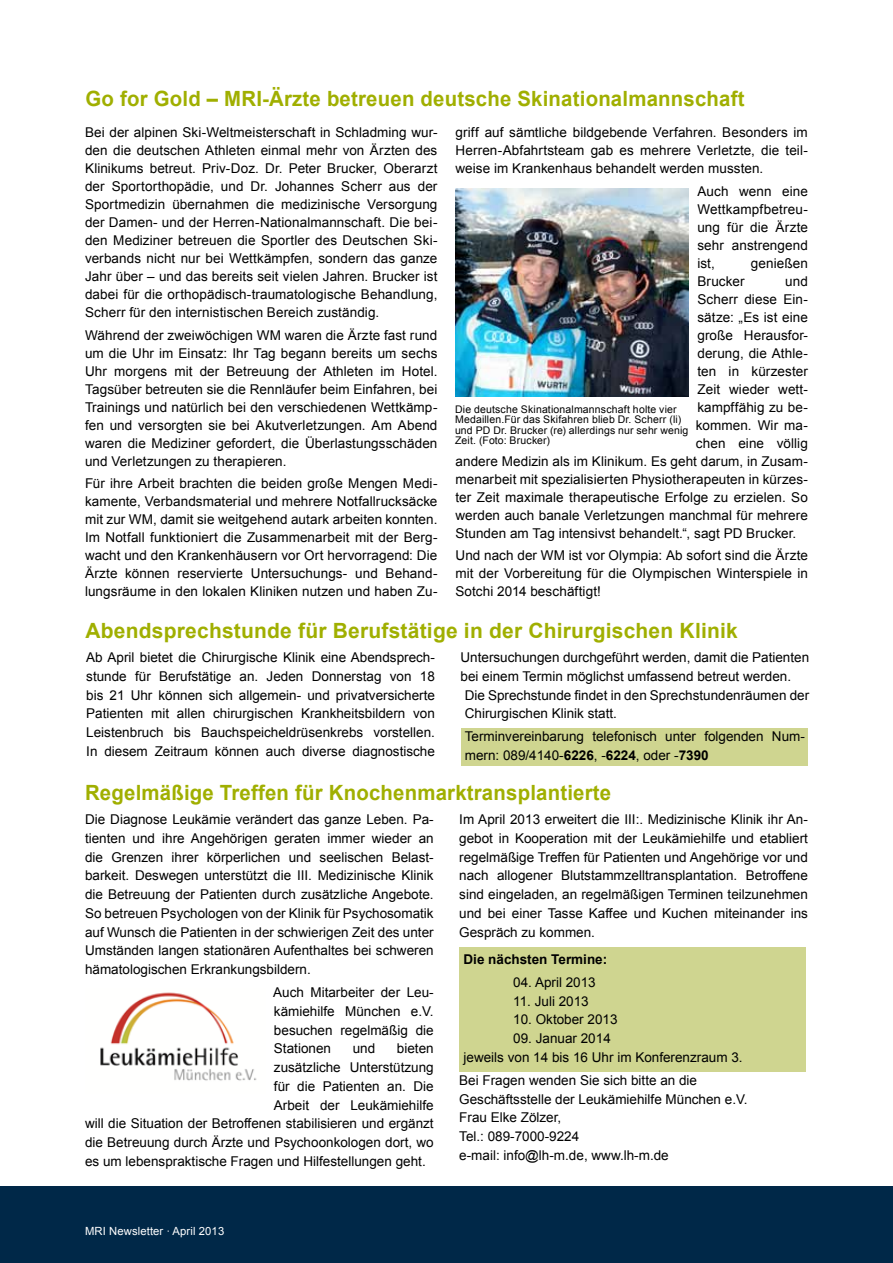
<style>
.page{position:relative;width:893px;height:1263px;background:#fff}
.page>*{position:absolute;margin:0;border:0;box-sizing:border-box;transform-origin:0 0}
.t1{font:700 21px "Arial";letter-spacing:.01em;color:#a0af00}
.t2{font:13.5px/18px "Arial";color:#000;text-align:justify}
.t3{font:700 13.5px "Arial";color:#000}
.t4{font:11.25px "Arial";letter-spacing:.01em;color:#fff}
.t5{font:10.5px/10.5px "Arial";letter-spacing:.015em;color:#000}
.s1{font-weight:700}
</style>
<div class="page">
<div style="left:461px;top:728px;width:347px;height:37px;background:#cfd590"></div>
<div style="left:459px;top:947px;width:347px;height:124px;background:#cfd590"></div>
<div style="left:0;top:1186px;width:893px;height:77px;background:#002848"></div>
<img style="left:100px;top:992px;width:157px;height:89px">
<img style="left:455px;top:188px;width:234px;height:208px">
<h1 class="t1" style="left:86px;top:84px;width:660px">Go for Gold – MRI-Ärzte betreuen deutsche Skinationalmannschaft</h1>
<p class="t2" style="left:85px;top:124px;width:354px">Bei der alpinen Ski-Weltmeisterschaft in Schladming wur&shy;den die deutschen Athleten einmal mehr von Ärzten des Klinikums betreut. Priv-Doz. Dr. Peter Brucker, Oberarzt der Sportorthopädie, und Dr. Johannes Scherr aus der Sportmedizin übernahmen die medizinische Versorgung der Damen- und der Herren-Nationalmannschaft. Die bei&shy;den Mediziner betreuen die Sportler des Deutschen Ski&shy;verbands nicht nur bei Wettkämpfen, sondern das ganze Jahr über – und das bereits seit vielen Jahren. Brucker ist dabei für die orthopädisch-traumatologische Behandlung, Scherr für den internistischen Bereich zuständig.</p>
<p class="t2" style="left:85px;top:326px;width:354px">Während der zweiwöchigen WM waren die Ärzte fast rund um die Uhr im Einsatz: Ihr Tag begann bereits um sechs Uhr morgens mit der Betreuung der Athleten im Hotel.<br>Tagsüber betreuten sie die Rennläufer beim Einfahren, bei Trainings und natürlich bei den verschiedenen Wettkämp&shy;fen und versorgten sie bei Akutverletzungen. Am Abend waren die Mediziner gefordert, die Überlastungsschäden und Verletzungen zu therapieren.</p>
<p class="t2" style="left:85px;top:474px;width:354px">Für ihre Arbeit brachten die beiden große Mengen Medi&shy;kamente, Verbandsmaterial und mehrere Notfallrucksäcke mit zur WM, damit sie weitgehend autark arbeiten konnten.<br>Im Notfall funktioniert die Zusammenarbeit mit der Berg&shy;wacht und den Krankenhäusern vor Ort hervorragend: Die Ärzte können reservierte Untersuchungs- und Behand&shy;lungsräume in den lokalen Kliniken nutzen und haben Zu-</p>
<p class="t2" style="left:455px;top:124px;width:354px">griff auf sämtliche bildgebende Verfahren. Besonders im Herren-Abfahrtsteam gab es mehrere Verletzte, die teil&shy;weise im Krankenhaus behandelt werden mussten.</p>
<p class="t2" style="left:697px;top:182px;width:112px">Auch wenn eine Wettkampfbetreu&shy;ung für die Ärzte sehr anstrengend ist,</p>
<p class="t2" style="left:751px;top:254px;width:58px">genießen</p>
<p class="t2" style="left:697px;top:272px;width:49px">Brucker</p>
<p class="t2" style="left:785px;top:272px;width:24px">und</p>
<p class="t2" style="left:697px;top:290px;width:112px">Scherr diese Ein-</p>
<p class="t2" style="left:697px;top:308px;width:112px">sätze: „Es ist eine</p>
<p class="t2" style="left:697px;top:326px;width:112px">große Herausfor-</p>
<p class="t2" style="left:697px;top:344px;width:112px">derung, die Athle-</p>
<p class="t2" style="left:697px;top:362px;width:112px">ten in kürzester</p>
<p class="t2" style="left:697px;top:380px;width:112px">Zeit wieder wett-</p>
<p class="t2" style="left:697px;top:398px;width:112px">kampffähig zu be-</p>
<p class="t2" style="left:696px;top:416px;width:114px">kommen. Wir ma-</p>
<p class="t2" style="left:696px;top:434px;width:114px">chen eine völlig</p>
<p class="t2" style="left:455px;top:452px;width:354px">andere Medizin als im Klinikum. Es geht darum, in Zusam-</p>
<p class="t2" style="left:455px;top:470px;width:354px">menarbeit mit spezialisierten Physiotherapeuten in kürzes-</p>
<p class="t2" style="left:455px;top:488px;width:354px">ter Zeit maximale therapeutische Erfolge zu erzielen. So</p>
<p class="t2" style="left:455px;top:506px;width:354px">werden auch banale Verletzungen manchmal für mehrere</p>
<p class="t2" style="left:455px;top:524px;width:342px">Stunden am Tag intensivst behandelt.“, sagt PD Brucker.</p>
<p class="t2" style="left:455px;top:546px;width:354px">Und nach der WM ist vor Olympia: Ab sofort sind die Ärzte mit der Vorbereitung für die Olympischen Winterspiele in Sotchi 2014 beschäftigt!</p>
<p class="t5" style="left:455px;top:404px;width:235px">Die deutsche Skinationalmannschaft holte vier Medaillen.Für das Skifahren blieb Dr. Scherr (li) und PD Dr. Brucker (re) allerdings nur sehr wenig Zeit. (Foto: Brucker)</p>
<h1 class="t1" style="left:86px;top:617px;width:654px">Abendsprechstunde für Berufstätige in der Chirurgischen Klinik</h1>
<p class="t2" style="left:86px;top:648px;width:350px;line-height:18.8px">Ab April bietet die Chirurgische Klinik eine Abendsprech&shy;stunde für Berufstätige an. Jeden Donnerstag von 18 bis 21 Uhr können sich allgemein- und privatversicherte Patienten mit allen chirurgischen Krankheitsbildern von Leistenbruch bis Bauchspeicheldrüsenkrebs vorstellen.<br>In diesem Zeitraum können auch diverse diagnostische</p>
<p class="t2" style="left:460px;top:649px;width:350px">Untersuchungen durchgeführt werden, damit die Patienten</p>
<p class="t2" style="left:460px;top:667px;width:332px">bei einem Termin möglichst umfassend betreut werden.</p>
<p class="t2" style="left:465px;top:686px;width:346px">Die Sprechstunde findet in den Sprechstundenräumen der</p>
<p class="t2" style="left:465px;top:705px;width:154px">Chirurgischen Klinik statt.</p>
<p class="t2" style="left:465px;top:727px;width:342px;line-height:18.8px">Terminvereinbarung telefonisch unter folgenden Num&shy;mern: 089/4140-<span class="s1">6226</span>, -<span class="s1">6224</span>, oder -<span class="s1">7390</span></p>
<h1 class="t1" style="left:85px;top:778px;width:528px">Regelmäßige Treffen für Knochenmarktransplantierte</h1>
<p class="t2" style="left:85px;top:810px;width:350px;line-height:18.8px">Die Diagnose Leukämie verändert das ganze Leben. Pa&shy;tienten und ihre Angehörigen geraten immer wieder an die Grenzen ihrer körperlichen und seelischen Belast&shy;barkeit. Deswegen unterstützt die III. Medizinische Klinik die Betreuung der Patienten durch zusätzliche Angebote.<br>So betreuen Psychologen von der Klinik für Psychosomatik auf Wunsch die Patienten in der schwierigen Zeit des unter Umständen langen stationären Aufenthaltes bei schweren hämatologischen Erkrankungsbildern.</p>
<p class="t2" style="left:273px;top:983px;width:162px;line-height:18.8px">Auch Mitarbeiter der Leu&shy;kämiehilfe München e.V. besuchen regelmäßig die Stationen</p>
<p class="t2" style="left:353px;top:1040px;width:24px">und</p>
<p class="t2" style="left:397px;top:1040px;width:38px">bieten</p>
<p class="t2" style="left:274px;top:1058px;width:161px">zusätzliche Unterstützung</p>
<p class="t2" style="left:274px;top:1077px;width:161px">für die Patienten an. Die</p>
<p class="t2" style="left:274px;top:1096px;width:161px">Arbeit der Leukämiehilfe</p>
<p class="t2" style="left:85px;top:1115px;width:350px">will die Situation der Betroffenen stabilisieren und ergänzt</p>
<p class="t2" style="left:85px;top:1133px;width:350px">die Betreuung durch Ärzte und Psychoonkologen dort, wo</p>
<p class="t2" style="left:85px;top:1152px;width:342px">es um lebenspraktische Fragen und Hilfestellungen geht.</p>
<p class="t4" style="left:85px;top:1224px;width:141px">MRI Newsletter ∙ April 2013</p>
<p class="t2" style="left:459px;top:810px;width:350px;line-height:18.8px">Im April 2013 erweitert die III:. Medizinische Klinik ihr An&shy;gebot in Kooperation mit der Leukämiehilfe und etabliert regelmäßige Treffen für Patienten und Angehörige vor und nach allogener Blutstammzelltransplantation. Betroffene sind eingeladen, an regelmäßigen Terminen teilzunehmen und bei einer Tasse Kaffee und Kuchen miteinander ins Gespräch zu kommen.</p>
<p class="t3" style="left:463px;top:950px;width:145px">Die nächsten Termine:</p>
<p class="t2" style="left:513px;top:973px;width:84px">04. April 2013</p>
<p class="t2" style="left:513px;top:992px;width:77px">11. Juli 2013</p>
<p class="t2" style="left:513px;top:1011px;width:106px">10. Oktober 2013</p>
<p class="t2" style="left:463px;top:1029px;width:281px;line-height:18.8px;text-indent:50px">09. Januar 2014<br>jeweils von 14 bis 16 Uhr im Konferenzraum 3.</p>
<p class="t2" style="left:459px;top:1071px;width:290px;line-height:18.8px;text-align:left">Bei Fragen wenden Sie sich bitte an die<br>Geschäftsstelle der Leukämiehilfe München e.V.<br>Frau Elke Zölzer,<br>Tel.: 089-7000-9224<br>e-mail: info@lh-m.de, www.lh-m.de</p>
</div>
